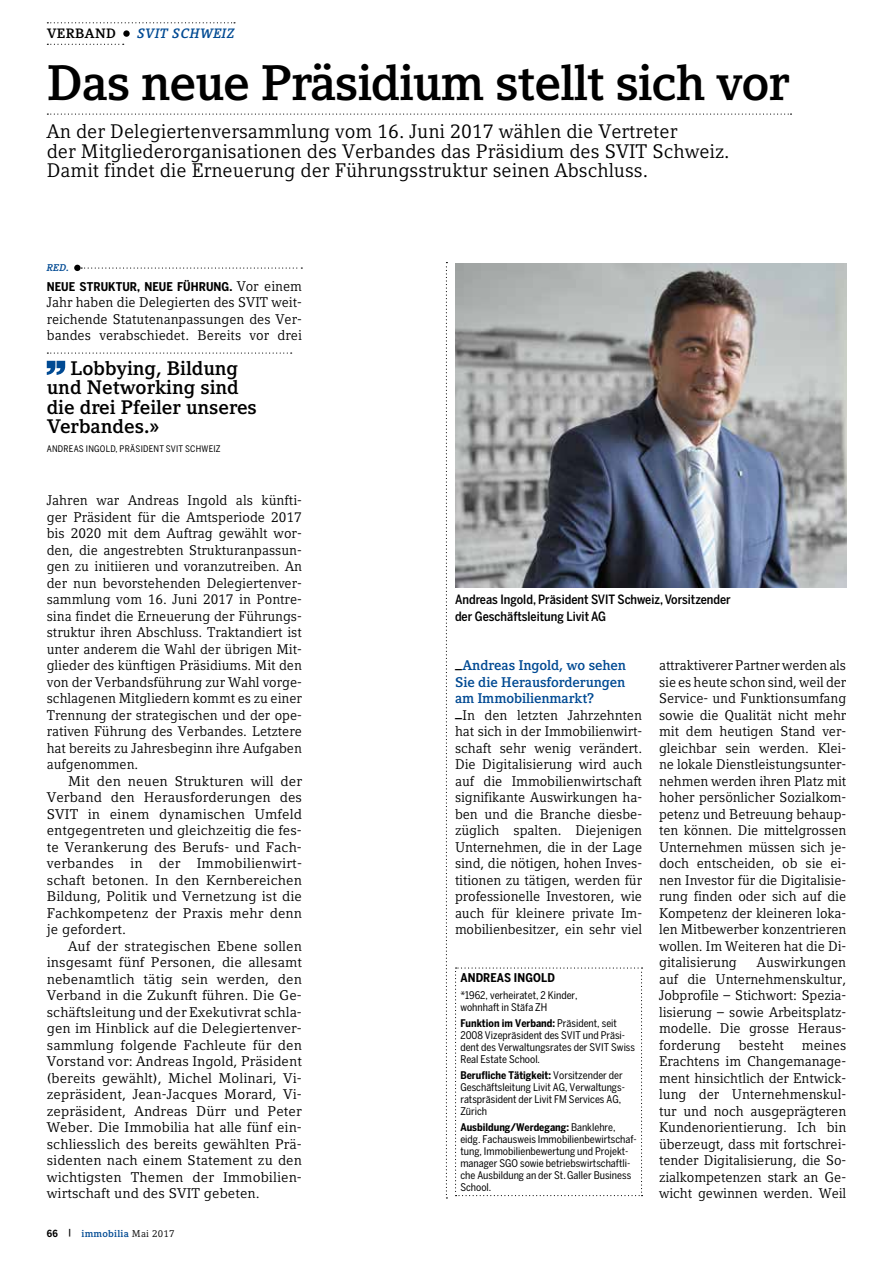
<style>
.page{position:relative;width:893px;height:1263px;background:#fff}
.page>*{position:absolute;margin:0;border:0;box-sizing:border-box;transform-origin:0 0}
.t1{font:700 49.5px "Compatil Letter LT Pro";letter-spacing:-.025em;color:#000}
.t2{font:19.5px/19.5px "Compatil Letter LT Pro";color:#000}
.t3{font:700 19.5px/19.5px "Compatil Letter LT Pro";color:#000}
.t4{font:13.95px/16.5px "Compatil Letter LT Pro";letter-spacing:-.005em;color:#000;text-align:justify}
.t5{font:italic 700 13.5px "Compatil Letter LT Pro";letter-spacing:.025em;color:#004a93}
.t6{font:700 13.5px "Compatil Letter LT Pro";letter-spacing:.025em;color:#000}
.t7{font:500 12.75px/16.5px "Benton Sans Cond";color:#000}
.t8{font:700 12px "Benton Sans Cond";letter-spacing:.005em;color:#000}
.t9{font:10.5px/12px "Benton Sans Cond";color:#000}
.t10{font:700 9.75px "Compatil Letter LT Pro";letter-spacing:.025em;color:#004a93}
.t11{font:italic 700 9.75px "Compatil Letter LT Pro";color:#004a93}
.t12{font:9px "Benton Sans Cond";letter-spacing:.025em;color:#000}
.s1{font-family:"Compatil Letter LT Pro";font-weight:400;font-size:13.95px}
.s2{font-family:"Benton Sans Cond";color:#000}
.s3{color:#000}
.s4{font-weight:400;color:#000}
.s5{font-weight:700}
.s6{font-weight:700;color:#004a93}
</style>
<div class="page">
<svg style="left:47px;top:22px;width:188px;height:1px"></svg>
<svg style="left:47px;top:44px;width:77px;height:1px"></svg>
<svg style="left:123px;top:30px;width:7px;height:7px"></svg>
<svg style="left:47px;top:114px;width:744px;height:1px"></svg>
<svg style="left:81px;top:267px;width:221px;height:2px"></svg>
<div style="left:74px;top:265px;width:7px;height:6px;background:#000;border-radius:50%"></div>
<img style="left:455px;top:264px;width:391px;height:324px">
<svg style="left:455px;top:967px;width:187px;height:229px"></svg>
<svg style="left:47px;top:352px;width:245px;height:2px"></svg>
<svg style="left:47px;top:361px;width:18px;height:14px"></svg>
<svg style="left:446px;top:262px;width:1px;height:936px"></svg>
<p class="t6" style="left:47px;top:26px;width:71px">VERBAND</p>
<p class="t5" style="left:137px;top:26px;width:99px">SVIT SCHWEIZ</p>
<h1 class="t1" style="left:47px;top:53px;width:745px">Das neue Präsidium stellt sich vor</h1>
<h2 class="t2" style="left:47px;top:122px;width:684px">An der Delegiertenversammlung vom 16. Juni 2017 wählen die Vertreter<br>der Mitgliederorganisationen des Verbandes das Präsidium des SVIT Schweiz.<br>Damit findet die Erneuerung der Führungsstruktur seinen Abschluss.</h2>
<p class="t11" style="left:47px;top:262px;width:24px">RED.</p>
<p class="t8" style="left:47px;top:279px;width:257px">NEUE STRUKTUR, NEUE FÜHRUNG. <span class="s1">Vor einem</span></p>
<p class="t4" style="left:47px;top:294px;width:257px">Jahr haben die Delegierten des SVIT weit&shy;reichende Statutenanpassungen des Ver&shy;bandes verabschiedet. Bereits vor drei</p>
<h2 class="t3" style="left:47px;top:359px;width:212px;text-indent:24px">Lobbying, Bildung und Networking sind die drei Pfeiler unseres<br>Verbandes.»</h2>
<p class="t12" style="left:47px;top:443px;width:175px">ANDREAS INGOLD, PRÄSIDENT SVIT SCHWEIZ</p>
<p class="t4" style="left:47px;top:492px;width:257px">Jahren war Andreas Ingold als künfti&shy;ger Präsident für die Amtsperiode 2017 bis 2020 mit dem Auftrag gewählt wor&shy;den, die angestrebten Strukturanpassun&shy;gen zu initiieren und voranzutreiben. An der nun bevorstehenden Delegiertenver&shy;sammlung vom 16. Juni 2017 in Pontre&shy;sina findet die Erneuerung der Führungs&shy;struktur ihren Abschluss. Traktandiert ist unter anderem die Wahl der übrigen Mit&shy;glieder des künftigen Präsidiums. Mit den von der Verbandsführung zur Wahl vorge&shy;schlagenen Mitgliedern kommt es zu einer Trennung der strategischen und der ope&shy;rativen Führung des Verbandes. Letztere hat bereits zu Jahresbeginn ihre Aufgaben aufgenommen.</p>
<p class="t4" style="left:47px;top:773px;width:257px;text-indent:21px">Mit den neuen Strukturen will der Verband den Herausforderungen des SVIT in einem dynamischen Umfeld entgegentreten und gleichzeitig die fes&shy;te Verankerung des Berufs- und Fach&shy;verbandes in der Immobilienwirt&shy;schaft betonen. In den Kernbereichen Bildung, Politik und Vernetzung ist die Fachkompetenz der Praxis mehr denn je gefordert.</p>
<p class="t4" style="left:47px;top:938px;width:257px;text-indent:21px">Auf der strategischen Ebene sollen insgesamt fünf Personen, die allesamt nebenamtlich tätig sein werden, den Verband in die Zukunft führen. Die Ge&shy;schäftsleitung und der Exekutivrat schla&shy;gen im Hinblick auf die Delegiertenver&shy;sammlung folgende Fachleute für den Vorstand vor: Andreas Ingold, Präsident (bereits gewählt), Michel Molinari, Vi&shy;zepräsident, Jean-Jacques Morard, Vi&shy;zepräsident, Andreas Dürr und Peter Weber. Die Immobilia hat alle fünf ein&shy;schliesslich des bereits gewählten Prä&shy;sidenten nach einem Statement zu den wichtigsten Themen der Immobilien&shy;wirtschaft und des SVIT gebeten.</p>
<p class="t10" style="left:47px;top:1227px;width:129px"><span class="s2">66</span> <span class="s3">|</span> immobilia <span class="s4">Mai 2017</span></p>
<p class="t7" style="left:455px;top:591px;width:277px">Andreas Ingold, Präsident SVIT Schweiz, Vorsitzender der Geschäftsleitung Livit AG</p>
<p class="t4" style="left:455px;top:657px;width:189px;text-align:left"><span class="s5">–</span><span class="s6">Andreas Ingold, wo sehen<br>Sie die Herausforderungen am Immobilienmarkt?<br></span><span class="s5">–</span>In den letzten Jahrzehnten hat sich in der Immobilienwirt&shy;schaft sehr wenig verändert.<br>Die Digitalisierung wird auch auf die Immobilienwirtschaft signifikante Auswirkungen ha&shy;ben und die Branche diesbe&shy;züglich spalten. Diejenigen<br>Unternehmen, die in der Lage sind, die nötigen, hohen Inves&shy;titionen zu tätigen, werden für professionelle Investoren, wie auch für kleinere private Im&shy;mobilienbesitzer, ein sehr viel</p>
<p class="t4" style="left:659px;top:657px;width:189px">attraktiverer Partner werden als sie es heute schon sind, weil der Service- und Funktionsumfang sowie die Qualität nicht mehr mit dem heutigen Stand ver&shy;gleichbar sein werden. Klei&shy;ne lokale Dienstleistungsunter&shy;nehmen werden ihren Platz mit hoher persönlicher Sozialkom&shy;petenz und Betreuung behaup&shy;ten können. Die mittelgrossen Unternehmen müssen sich je&shy;doch entscheiden, ob sie ei&shy;nen Investor für die Digitalisie&shy;rung finden oder sich auf die Kompetenz der kleineren loka&shy;len Mitbewerber konzentrieren wollen. Im Weiteren hat die Di&shy;gitalisierung</p>
<p class="t4" style="left:659px;top:954px;width:189px;text-indent:98px">Auswirkungen auf die Unternehmenskultur, Jobprofile – Stichwort: Spezia&shy;lisierung – sowie Arbeitsplatz&shy;modelle. Die grosse Heraus&shy;forderung</p>
<p class="t8" style="left:460px;top:971px;width:96px">ANDREAS INGOLD</p>
<p class="t9" style="left:460px;top:989px;width:119px">*1962, verheiratet, 2 Kinder, wohnhaft in Stäfa ZH</p>
<p class="t9" style="left:460px;top:1017px;width:176px"><span class="s5">Funktion im Verband:</span> Präsident, seit 2008 Vizepräsident des SVIT und Präsi&shy;dent des Verwaltungsrates der SVIT Swiss Real Estate School.</p>
<p class="t9" style="left:460px;top:1069px;width:166px"><span class="s5">Berufliche Tätigkeit:</span> Vorsitzender der<br>Geschäftsleitung Livit AG, Verwaltungs&shy;ratspräsident der Livit FM Services AG,<br>Zürich</p>
<p class="t9" style="left:460px;top:1122px;width:178px"><span class="s5">Ausbildung/Werdegang:</span> Banklehre, eidg. Fachausweis Immobilienbewirtschaf&shy;tung, Immobilienbewertung und Projekt&shy;manager SGO sowie betriebswirtschaftli&shy;che Ausbildung an der St.Galler Business School.</p>
<p class="t4" style="left:739px;top:1037px;width:47px">besteht</p>
<p class="t4" style="left:659px;top:1037px;width:189px;text-indent:143px">meines Erachtens im Changemanage&shy;ment hinsichtlich der Entwick&shy;lung der Unternehmenskul&shy;tur und noch ausgeprägteren Kundenorientierung. Ich bin überzeugt, dass mit fortschrei&shy;tender Digitalisierung, die So&shy;zialkompetenzen stark an Ge&shy;wicht gewinnen werden. Weil</p>
</div>
